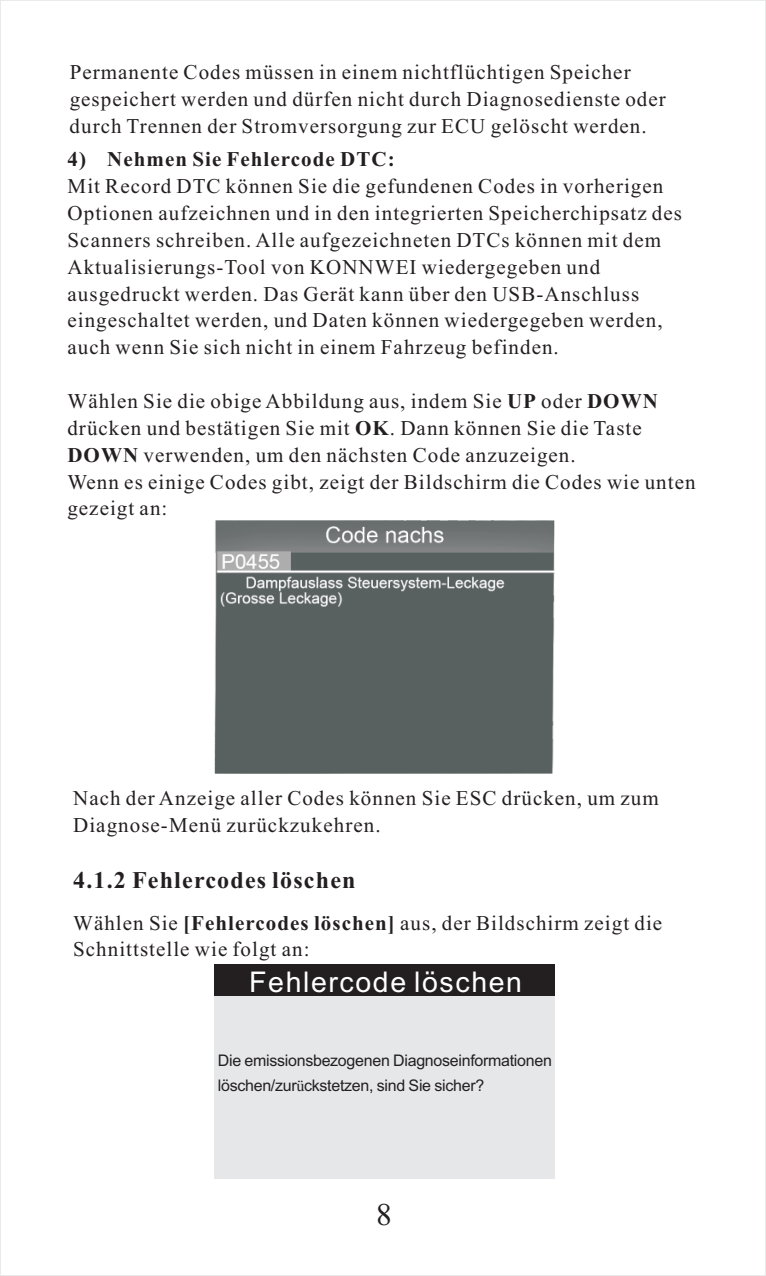
<style>
.page{position:relative;width:766px;height:1276px;background:#fff}
.page>*{position:absolute;margin:0;border:0;box-sizing:border-box;transform-origin:0 0}
.t1{font:31.5px "Times New Roman";color:#231f20}
.t2{font:28.5px "Arial";letter-spacing:.055em;color:#fff}
.t3{font:700 24px "Times New Roman";letter-spacing:.05em;color:#231f20}
.t4{font:21px/26.7px "Times New Roman";letter-spacing:.05em;color:#231f20}
.t5{font:700 21px "Times New Roman";letter-spacing:.05em;color:#231f20}
.t6{font:15.9px/24.3px "Arial";letter-spacing:-.02em;color:#231f20}
.s1{font-weight:700}
.s2{font-family:"Times New Roman"}
</style>
<div class="page">
<div style="left:214px;top:964px;width:340px;height:215px;background:#e6e7e9"></div>
<div style="left:214px;top:964px;width:340px;height:32px;background:#231f20"></div>
<img style="left:214px;top:521px;width:340px;height:253px">
<p class="t4" style="left:70px;top:61px;width:597px">Permanente Codes müssen in einem nichtflüchtigen Speicher gespeichert werden und dürfen nicht durch Diagnosedienste oder durch Trennen der Stromversorgung zur ECU gelöscht werden.</p>
<p class="t5" style="left:68px;top:152px;width:328px">4) Nehmen Sie Fehlercode DTC:</p>
<p class="t4" style="left:67px;top:175px;width:616px">Mit Record DTC können Sie die gefundenen Codes in vorherigen Optionen aufzeichnen und in den integrierten Speicherchipsatz des Scanners schreiben. Alle aufgezeichneten DTCs können mit dem Aktualisierungs-Tool von KONNWEI wiedergegeben und ausgedruckt werden. Das Gerät kann über den USB-Anschluss eingeschaltet werden, und Daten können wiedergegeben werden, auch wenn Sie sich nicht in einem Fahrzeug befinden.</p>
<p class="t4" style="left:67px;top:389px;width:629px">Wählen Sie die obige Abbildung aus, indem Sie <span class="s1">UP</span> oder <span class="s1">DOWN </span>drücken und bestätigen Sie mit <span class="s1">OK</span>. Dann können Sie die Taste <span class="s1">DOWN</span> verwenden, um den nächsten Code anzuzeigen.<br>Wenn es einige Codes gibt, zeigt der Bildschirm die Codes wie unten gezeigt an:</p>
<p class="t4" style="left:73px;top:787px;width:587px">Nach der Anzeige aller Codes können Sie ESC drücken, um zum<br>Diagnose-Menü zurückzukehren.</p>
<p class="t3" style="left:73px;top:872px;width:284px">4.1.2 Fehlercodes löschen</p>
<p class="t4" style="left:73px;top:911px;width:590px">Wählen Sie <span class="s1">[Fehlercodes löschen]</span> aus, der Bildschirm zeigt die<br>Schnittstelle wie folgt an:</p>
<h2 class="t2" style="left:249px;top:971px;width:274px">Fehlercode löschen</h2>
<p class="t6" style="left:218px;top:1050px;width:335px">Die emissionsbezogenen Diagnoseinformationen löschen/zur<span class="s2">ü</span>ckstetzen, sind Sie sicher?</p>
<h1 class="t1" style="left:376px;top:1202px;width:17px">8</h1>
</div>
